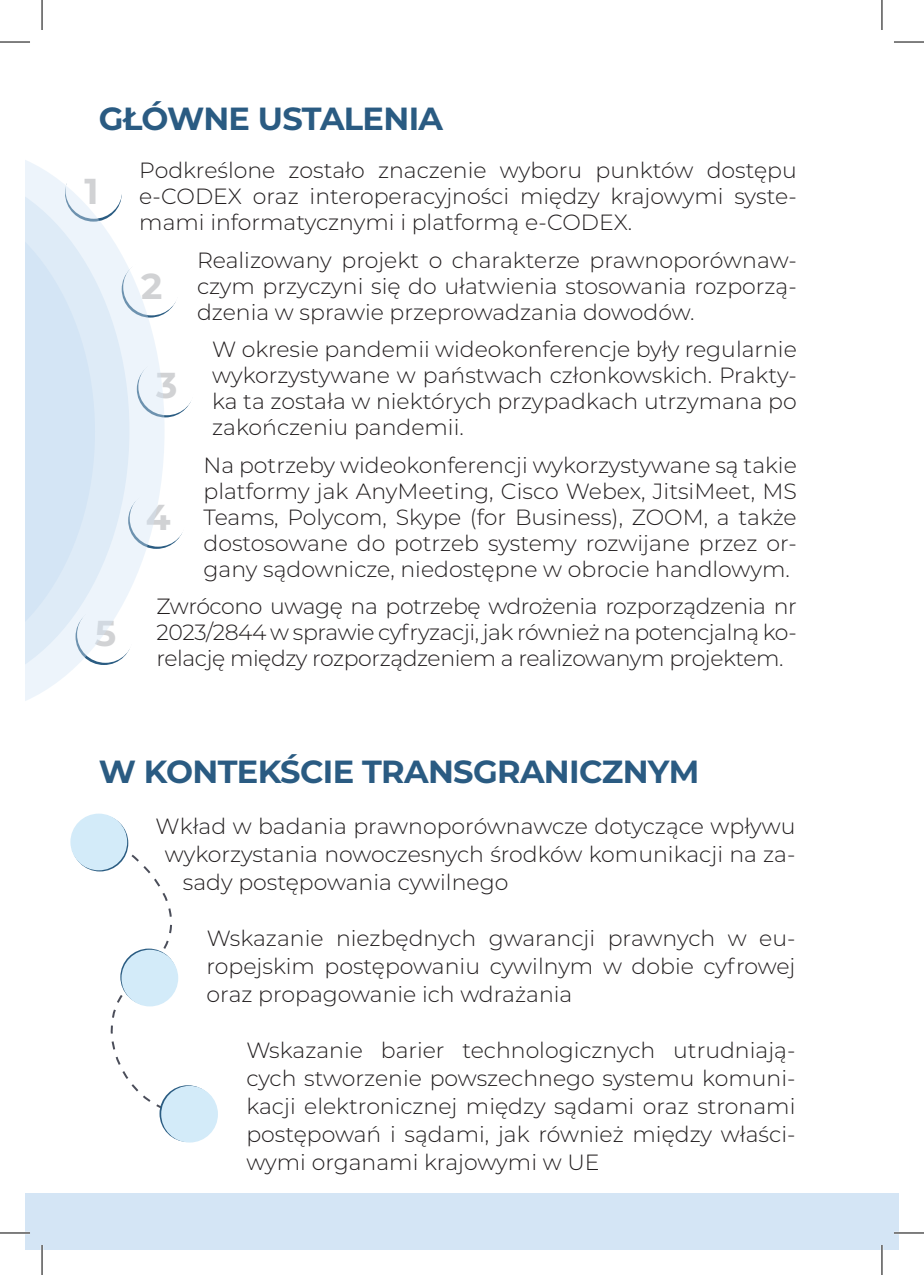
<style>
.page{position:relative;width:924px;height:1275px;background:#fff}
.page>*{position:absolute;margin:0;border:0;box-sizing:border-box;transform-origin:0 0}
.t1{font:700 36px "Montserrat";color:#d1d2d4}
.t2{font:700 32px "Montserrat";letter-spacing:-.02em;color:#2a5b82}
.t3{font:300 22px/26px "Montserrat";color:#231f20;text-align:justify}
</style>
<div class="page">
<div style="left:25px;top:1193px;width:873px;height:57px;background:#d4e5f5"></div>
<svg style="left:110px;top:988px;width:56px;height:120px"></svg>
<svg style="left:102px;top:835px;width:70px;height:114px"></svg>
<svg style="left:159px;top:1085px;width:57px;height:57px"></svg>
<div style="left:161px;top:1085px;width:57px;height:57px;background:#d3ebf9;border-radius:50%"></div>
<svg style="left:120px;top:948px;width:57px;height:57px"></svg>
<div style="left:121px;top:949px;width:57px;height:57px;background:#d3ebf9;border-radius:50%"></div>
<svg style="left:71px;top:814px;width:57px;height:57px"></svg>
<div style="left:70px;top:813px;width:57px;height:57px;background:#d3ebf9;border-radius:50%"></div>
<svg style="left:25px;top:160px;width:139px;height:541px"></svg>
<svg style="left:25px;top:170px;width:104px;height:521px"></svg>
<svg style="left:25px;top:194px;width:70px;height:476px"></svg>
<hr style="left:0;top:1231px;width:30px;height:3px;background:#fff">
<hr style="left:893px;top:1231px;width:30px;height:3px;background:#fff">
<hr style="left:41px;top:1245px;width:2px;height:30px;background:#fff">
<hr style="left:880px;top:1245px;width:2px;height:30px;background:#fff">
<hr style="left:0;top:42px;width:30px;height:1px;background:#000">
<hr style="left:893px;top:42px;width:30px;height:1px;background:#000">
<hr style="left:0;top:1232px;width:30px;height:1px;background:#000">
<hr style="left:893px;top:1232px;width:30px;height:1px;background:#000">
<hr style="left:42px;top:0;width:1px;height:30px;background:#000">
<hr style="left:42px;top:1245px;width:1px;height:30px;background:#000">
<hr style="left:881px;top:0;width:1px;height:30px;background:#000">
<hr style="left:881px;top:1245px;width:1px;height:30px;background:#000">
<h2 class="t2" style="left:99px;top:95px;width:345px">GŁÓWNE USTALENIA</h2>
<p class="t3" style="left:139px;top:157px;width:658px">Podkreślone zostało znaczenie wyboru punktów dostępu e-CODEX oraz interoperacyjności między krajowymi syste&shy;mami informatycznymi i platformą e-CODEX.</p>
<p class="t3" style="left:197px;top:246px;width:601px">Realizowany projekt o charakterze prawnoporównaw&shy;czym przyczyni się do ułatwienia stosowania rozporzą&shy;dzenia w sprawie przeprowadzania dowodów.</p>
<p class="t3" style="left:212px;top:336px;width:586px">W okresie pandemii wideokonferencje były regularnie wykorzystywane w państwach członkowskich. Prakty&shy;ka ta została w niektórych przypadkach utrzymana po zakończeniu pandemii.</p>
<p class="t3" style="left:203px;top:451px;width:594px">Na potrzeby wideokonferencji wykorzystywane są takie platformy jak AnyMeeting, Cisco Webex, JitsiMeet, MS Teams, Polycom, Skype (for Business), ZOOM, a także dostosowane do potrzeb systemy rozwijane przez or&shy;gany sądownicze, niedostępne w obrocie handlowym.</p>
<p class="t3" style="left:156px;top:592px;width:641px">Zwrócono uwagę na potrzebę wdrożenia rozporządzenia nr 2023/2844 w sprawie cyfryzacji, jak również na potencjalną ko&shy;relację między rozporządzeniem a realizowanym projektem.</p>
<h1 class="t1" style="left:85px;top:165px;width:16px">1</h1>
<h1 class="t1" style="left:141px;top:260px;width:23px">2</h1>
<h1 class="t1" style="left:156px;top:359px;width:23px">3</h1>
<h1 class="t1" style="left:146px;top:491px;width:26px">4</h1>
<h1 class="t1" style="left:95px;top:607px;width:23px">5</h1>
<h2 class="t2" style="left:99px;top:748px;width:601px">W KONTEKŚCIE TRANSGRANICZNYM</h2>
<p class="t3" style="left:155px;top:812px;width:641px">Wkład w badania prawnoporównawcze dotyczące wpływu</p>
<p class="t3" style="left:165px;top:840px;width:632px">wykorzystania nowoczesnych środków komunikacji na za-</p>
<p class="t3" style="left:183px;top:868px;width:327px">sady postępowania cywilnego</p>
<p class="t3" style="left:206px;top:923px;width:590px;line-height:28px">Wskazanie niezbędnych gwarancji prawnych w eu&shy;ropejskim postępowaniu cywilnym w dobie cyfrowej oraz propagowanie ich wdrażania</p>
<p class="t3" style="left:246px;top:1035px;width:550px;line-height:28px">Wskazanie barier technologicznych utrudniają&shy;cych stworzenie powszechnego systemu komuni&shy;kacji elektronicznej między sądami oraz stronami postępowań i sądami, jak również między właści&shy;wymi organami krajowymi w UE</p>
</div>
